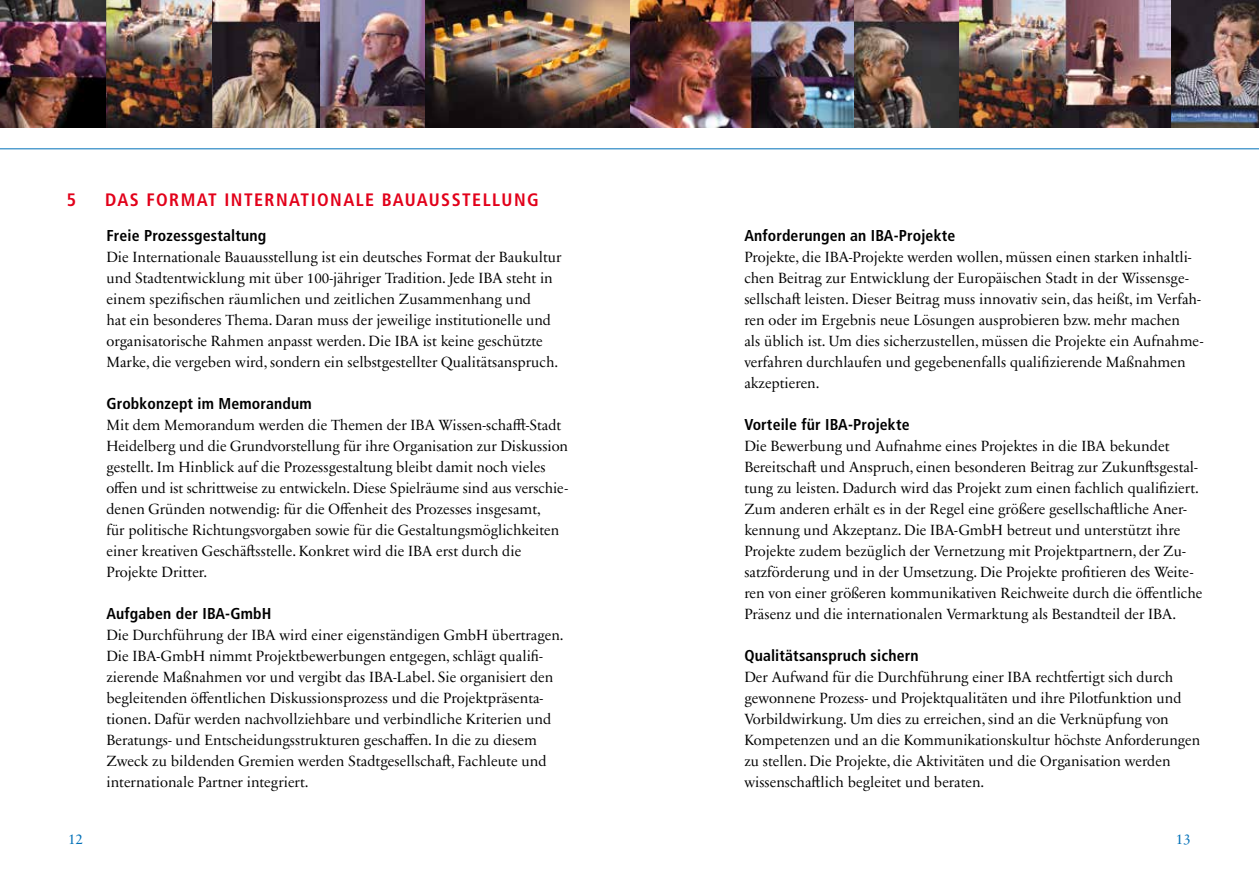
<style>
.page{position:relative;width:1259px;height:893px;background:#fff}
.page>*{position:absolute;margin:0;border:0;box-sizing:border-box;transform-origin:0 0}
.t1{font:700 condensed 18px "Frutiger";letter-spacing:.08em;color:#e2001a}
.t2{font:700 condensed 15.75px "Frutiger";letter-spacing:.01em;color:#000}
.t3{font:15px/21px "Sabon Next LT Pro Display";color:#000}
.t4{font:15px "Sabon Next LT Pro Display";color:#0070b8}
</style>
<div class="page">
<hr style="left:0;top:148px;width:1259px;height:1px;background:#0070b8">
<img style="left:0;top:0;width:942px;height:128px">
<img style="left:942px;top:0;width:317px;height:128px">
<p class="t1" style="left:67px;top:189px;width:11px">5</p>
<p class="t1" style="left:105px;top:189px;width:435px">DAS FORMAT INTERNATIONALE BAUAUSSTELLUNG</p>
<p class="t2" style="left:106px;top:227px;width:161px">Freie Prozessgestaltung</p>
<p class="t3" style="left:106px;top:246px;width:457px">Die Internationale Bauausstellung ist ein deutsches Format der Baukultur und Stadtentwicklung mit über 100-jähriger Tradition. Jede IBA steht in einem spezifischen räumlichen und zeitlichen Zusammenhang und<br>hat ein besonderes Thema. Daran muss der jeweilige institutionelle und organisatorische Rahmen anpasst werden. Die IBA ist keine geschützte Marke, die vergeben wird, sondern ein selbstgestellter Qualitätsanspruch.</p>
<p class="t2" style="left:106px;top:395px;width:207px">Grobkonzept im Memorandum</p>
<p class="t3" style="left:106px;top:414px;width:463px">Mit dem Memorandum werden die Themen der IBA Wissen-schafft-Stadt Heidelberg und die Grundvorstellung für ihre Organisation zur Diskussion gestellt. Im Hinblick auf die Prozessgestaltung bleibt damit noch vieles offen und ist schrittweise zu entwickeln. Diese Spielräume sind aus verschie&shy;denen Gründen notwendig: für die Offenheit des Prozesses insgesamt,<br>für politische Richtungsvorgaben sowie für die Gestaltungsmöglichkeiten einer kreativen Geschäftsstelle. Konkret wird die IBA erst durch die Projekte Dritter.</p>
<p class="t2" style="left:106px;top:605px;width:166px">Aufgaben der IBA-GmbH</p>
<p class="t3" style="left:106px;top:624px;width:459px">Die Durchführung der IBA wird einer eigenständigen GmbH übertragen.<br>Die IBA-GmbH nimmt Projektbewerbungen entgegen, schlägt qualifi&shy;zierende Maßnahmen vor und vergibt das IBA-Label. Sie organisiert den begleitenden öffentlichen Diskussionsprozess und die Projektpräsenta&shy;tionen. Dafür werden nachvollziehbare und verbindliche Kriterien und Beratungs- und Entscheidungsstrukturen geschaffen. In die zu diesem Zweck zu bildenden Gremien werden Stadtgesellschaft, Fachleute und internationale Partner integriert.</p>
<p class="t2" style="left:744px;top:227px;width:212px">Anforderungen an IBA-Projekte</p>
<p class="t3" style="left:744px;top:246px;width:460px">Projekte, die IBA-Projekte werden wollen, müssen einen starken inhaltli&shy;chen Beitrag zur Entwicklung der Europäischen Stadt in der Wissensge&shy;sellschaft leisten. Dieser Beitrag muss innovativ sein, das heißt, im Verfah&shy;ren oder im Ergebnis neue Lösungen ausprobieren bzw. mehr machen<br>als üblich ist. Um dies sicherzustellen, müssen die Projekte ein Aufnahme&shy;verfahren durchlaufen und gegebenenfalls qualifizierende Maßnahmen akzeptieren.</p>
<p class="t2" style="left:744px;top:416px;width:167px">Vorteile für IBA-Projekte</p>
<p class="t3" style="left:744px;top:435px;width:459px">Die Bewerbung und Aufnahme eines Projektes in die IBA bekundet Bereitschaft und Anspruch, einen besonderen Beitrag zur Zukunftsgestal&shy;tung zu leisten. Dadurch wird das Projekt zum einen fachlich qualifiziert.<br>Zum anderen erhält es in der Regel eine größere gesellschaftliche Aner&shy;kennung und Akzeptanz. Die IBA-GmbH betreut und unterstützt ihre Projekte zudem bezüglich der Vernetzung mit Projektpartnern, der Zu&shy;satzförderung und in der Umsetzung. Die Projekte profitieren des Weite&shy;ren von einer größeren kommunikativen Reichweite durch die öffentliche Präsenz und die internationalen Vermarktung als Bestandteil der IBA.</p>
<p class="t2" style="left:744px;top:647px;width:176px">Qualitätsanspruch sichern</p>
<p class="t3" style="left:744px;top:666px;width:457px">Der Aufwand für die Durchführung einer IBA rechtfertigt sich durch gewonnene Prozess- und Projektqualitäten und ihre Pilotfunktion und Vorbildwirkung. Um dies zu erreichen, sind an die Verknüpfung von Kompetenzen und an die Kommunikationskultur höchste Anforderungen zu stellen. Die Projekte, die Aktivitäten und die Organisation werden wissenschaftlich begleitet und beraten.</p>
<p class="t4" style="left:68px;top:827px;width:16px">12</p>
<p class="t4" style="left:1176px;top:827px;width:16px">13</p>
</div>
